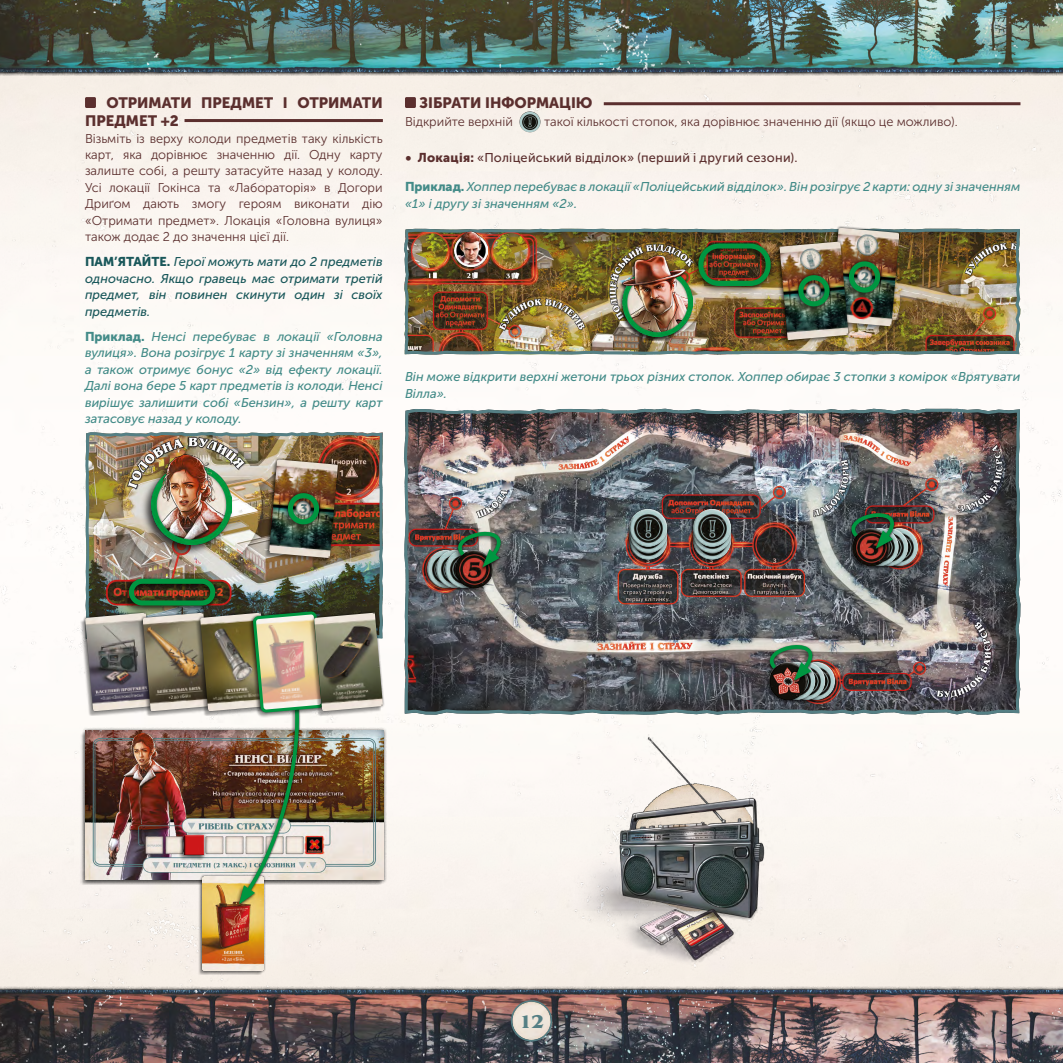
<style>
.page{position:relative;width:1063px;height:1063px;background:#fff}
.page>*{position:absolute;margin:0;border:0;box-sizing:border-box;transform-origin:0 0}
.t1{font:700 19.5px "AG Benguiat Cyr";color:#557f84}
.t2{font:15px/18px "Museo Sans Cyrl 900";color:#5b2f2e}
.t3{font:italic 12.75px/16.5px "Museo Sans Cyrillic 500";color:#438b88}
.t4{font:12.75px/16.5px "Museo Sans Cyrl 300";color:#5b2f2e;text-align:justify}
.t5{font:italic 12.75px/16.5px "Museo Sans Cyrillic 500";color:#19575a;text-align:justify}
.t6{font:12.75px "Museo Sans Cyrl 500";letter-spacing:.02em;color:#5b2f2e}
.s1{font-family:"Museo Sans Cyrillic 900";font-style:normal}
.s2{font-family:"Museo Sans Cyrl 900"}
</style>
<div class="page">
<svg style="left:0;top:72px;width:1063px;height:4px;background:#9d9994"></svg>
<img style="left:0;top:0;width:1063px;height:72px">
<svg style="left:0;top:986px;width:1063px;height:4px;background:#b5b0ab"></svg>
<img style="left:0;top:990px;width:1063px;height:73px">
<img style="left:512px;top:1002px;width:39px;height:38px;border-radius:19px">
<div style="left:511px;top:1000px;width:41px;height:41px;border:2px solid #557f84;border-radius:50%"></div>
<img style="left:564px;top:728px;width:257px;height:236px">
<img style="left:84px;top:430px;width:301px;height:178px">
<div style="left:140px;top:452px;width:94px;height:104px;background:#000;opacity:.75"></div>
<img style="left:152px;top:454px;width:80px;height:91px">
<div style="left:264px;top:461px;width:72px;height:102px;background:#000;opacity:.35"></div>
<div style="left:122px;top:577px;width:95px;height:36px;background:#000;opacity:.5"></div>
<div style="left:126px;top:577px;width:92px;height:31px;background:#000;opacity:.5"></div>
<div style="left:129px;top:579px;width:86px;height:27px;border:5px solid #009641;border-radius:11px"></div>
<img style="left:267px;top:457px;width:73px;height:103px">
<div style="left:198px;top:878px;width:64px;height:97px;background:#000;opacity:.35"></div>
<div style="left:201px;top:874px;width:65px;height:99px;background:#000;opacity:.75"></div>
<img style="left:203px;top:904px;width:61px;height:66px">
<div style="left:233px;top:704px;width:67px;height:206px;background:#000;opacity:.5"></div>
<div style="left:80px;top:614px;width:72px;height:102px;background:#000;opacity:.35"></div>
<img style="left:83px;top:608px;width:302px;height:296px">
<img style="left:314px;top:613px;width:69px;height:98px">
<img style="left:402px;top:168px;width:621px;height:215px">
<img style="left:402px;top:407px;width:620px;height:310px">
<div style="left:775px;top:243px;width:72px;height:102px;background:#000;opacity:.35"></div>
<div style="left:619px;top:255px;width:74px;height:86px;background:#000;opacity:.75"></div>
<img style="left:623px;top:255px;width:69px;height:82px">
<div style="left:423px;top:547px;width:45px;height:44px;background:#000;opacity:.35"></div>
<div style="left:426px;top:553px;width:36px;height:36px;background:#000;opacity:.75"></div>
<div style="left:794px;top:659px;width:44px;height:44px;background:#000;opacity:.35"></div>
<div style="left:804px;top:661px;width:32px;height:32px;background:#fff;opacity:.75"></div>
<div style="left:796px;top:665px;width:36px;height:35px;background:#000;opacity:.75"></div>
<div style="left:877px;top:525px;width:44px;height:45px;background:#000;opacity:.35"></div>
<div style="left:887px;top:527px;width:32px;height:33px;background:#fff;opacity:.75"></div>
<div style="left:879px;top:531px;width:36px;height:36px;background:#000;opacity:.75"></div>
<div style="left:626px;top:519px;width:44px;height:44px;background:#000;opacity:.35"></div>
<div style="left:628px;top:525px;width:37px;height:35px;background:#000;opacity:.75"></div>
<div style="left:690px;top:519px;width:44px;height:44px;background:#000;opacity:.35"></div>
<div style="left:692px;top:525px;width:36px;height:35px;background:#000;opacity:.75"></div>
<div style="left:433px;top:547px;width:44px;height:44px;background:#000;opacity:.35"></div>
<div style="left:435px;top:553px;width:36px;height:36px;background:#000;opacity:.75"></div>
<div style="left:784px;top:659px;width:44px;height:44px;background:#000;opacity:.35"></div>
<div style="left:795px;top:661px;width:31px;height:32px;background:#fff;opacity:.75"></div>
<div style="left:786px;top:665px;width:37px;height:35px;background:#000;opacity:.75"></div>
<div style="left:867px;top:525px;width:44px;height:45px;background:#000;opacity:.35"></div>
<div style="left:878px;top:527px;width:31px;height:33px;background:#fff;opacity:.75"></div>
<div style="left:870px;top:531px;width:36px;height:36px;background:#000;opacity:.75"></div>
<div style="left:626px;top:512px;width:44px;height:45px;background:#000;opacity:.35"></div>
<div style="left:628px;top:518px;width:37px;height:36px;background:#000;opacity:.75"></div>
<div style="left:690px;top:512px;width:44px;height:45px;background:#000;opacity:.35"></div>
<div style="left:692px;top:518px;width:36px;height:36px;background:#000;opacity:.75"></div>
<div style="left:442px;top:547px;width:44px;height:44px;background:#000;opacity:.35"></div>
<div style="left:444px;top:553px;width:36px;height:36px;background:#000;opacity:.75"></div>
<div style="left:774px;top:659px;width:45px;height:44px;background:#000;opacity:.35"></div>
<div style="left:785px;top:661px;width:31px;height:32px;background:#fff;opacity:.75"></div>
<div style="left:777px;top:665px;width:36px;height:35px;background:#000;opacity:.75"></div>
<div style="left:857px;top:525px;width:45px;height:45px;background:#000;opacity:.35"></div>
<div style="left:868px;top:527px;width:31px;height:33px;background:#fff;opacity:.75"></div>
<div style="left:860px;top:531px;width:36px;height:36px;background:#000;opacity:.75"></div>
<div style="left:766px;top:659px;width:44px;height:44px;background:#000;opacity:.35"></div>
<div style="left:775px;top:661px;width:32px;height:35px;background:#fff;opacity:.75"></div>
<div style="left:768px;top:664px;width:36px;height:37px;background:#000;opacity:.75"></div>
<div style="left:849px;top:525px;width:44px;height:45px;background:#000;opacity:.35"></div>
<div style="left:859px;top:527px;width:31px;height:33px;background:#fff;opacity:.75"></div>
<div style="left:851px;top:531px;width:36px;height:36px;background:#000;opacity:.75"></div>
<div style="left:626px;top:506px;width:44px;height:44px;background:#000;opacity:.35"></div>
<div style="left:637px;top:508px;width:31px;height:32px;background:#fff;opacity:.75"></div>
<div style="left:628px;top:512px;width:37px;height:35px;background:#000;opacity:.75"></div>
<div style="left:690px;top:506px;width:44px;height:44px;background:#000;opacity:.35"></div>
<div style="left:700px;top:508px;width:32px;height:32px;background:#fff;opacity:.75"></div>
<div style="left:692px;top:512px;width:36px;height:35px;background:#000;opacity:.75"></div>
<img style="left:777px;top:225px;width:125px;height:117px">
<div style="left:452px;top:547px;width:44px;height:45px;background:#000;opacity:.35"></div>
<div style="left:463px;top:549px;width:31px;height:33px;background:#fff;opacity:.75"></div>
<div style="left:454px;top:553px;width:37px;height:36px;background:#000;opacity:.75"></div>
<div style="left:452px;top:530px;width:50px;height:43px;background:#000;opacity:.5"></div>
<div style="left:457px;top:530px;width:45px;height:39px;background:#000;opacity:.5"></div>
<img style="left:444px;top:519px;width:81px;height:48px">
<div style="left:764px;top:644px;width:50px;height:42px;background:#000;opacity:.5"></div>
<div style="left:769px;top:644px;width:44px;height:38px;background:#000;opacity:.5"></div>
<img style="left:755px;top:633px;width:82px;height:48px">
<div style="left:846px;top:512px;width:49px;height:42px;background:#000;opacity:.5"></div>
<div style="left:850px;top:512px;width:45px;height:38px;background:#000;opacity:.5"></div>
<img style="left:837px;top:501px;width:81px;height:48px">
<div style="left:691px;top:242px;width:81px;height:52px;background:#000;opacity:.5"></div>
<div style="left:696px;top:241px;width:77px;height:47px;background:#000;opacity:.5"></div>
<div style="left:698px;top:243px;width:73px;height:43px;border:5px solid #009641;border-radius:18px"></div>
<div style="left:451px;top:230px;width:37px;height:40px;background:#000;opacity:.75"></div>
<img style="left:455px;top:231px;width:32px;height:35px">
<div style="left:85px;top:97px;width:11px;height:11px;background:#5b2f2e"></div>
<div style="left:405px;top:97px;width:11px;height:11px;background:#5b2f2e"></div>
<img style="left:519px;top:111px;width:22px;height:21px;border-radius:11px">
<hr style="left:604px;top:102px;width:416px;height:3px;background:#5b2f2e">
<hr style="left:185px;top:119px;width:198px;height:3px;background:#5b2f2e">
<p class="t2" style="left:85px;top:94px;width:299px;text-indent:21px">ОТРИМАТИ ПРЕДМЕТ І ОТРИМАТИ<br>ПРЕДМЕТ +2</p>
<p class="t4" style="left:85px;top:130px;width:299px">Візьміть із верху колоди предметів таку кількість карт, яка дорівнює значенню дії. Одну карту залиште собі, а решту затасуйте назад у колоду.<br>Усі локації Гокінса та «Лабораторія» в Догори Дриґом дають змогу героям виконати дію «Отримати предмет». Локація «Головна вулиця» також додає 2 до значення цієї дії.</p>
<p class="t5" style="left:85px;top:254px;width:299px"><span class="s1">ПАМ’ЯТАЙТЕ.</span> Герої можуть мати до 2 предметів одночасно. Якщо гравець має отримати третій предмет, він повинен скинути один зі своїх предметів.</p>
<p class="t3" style="left:85px;top:328px;width:299px;text-align:justify"><span class="s1">Приклад.</span> Ненсі перебуває в локації «Головна вулиця». Вона розігрує 1 карту зі значенням «3», а також отримує бонус «2» від ефекту локації.<br>Далі вона бере 5 карт предметів із колоди. Ненсі вирішує залишити собі «Бензин», а решту карт затасовує назад у колоду.</p>
<p class="t2" style="left:420px;top:94px;width:174px">ЗІБРАТИ ІНФОРМАЦІЮ</p>
<p class="t4" style="left:405px;top:113px;width:109px">Відкрийте верхній</p>
<p class="t4" style="left:544px;top:113px;width:415px">такої кількості стопок, яка дорівнює значенню дії (якщо це можливо).</p>
<p class="t6" style="left:405px;top:151px;width:394px"><span class="s2">• Локація:</span> «Поліцейський відділок» (перший і другий сезони).</p>
<p class="t3" style="left:405px;top:179px;width:617px"><span class="s1">Приклад.</span> Хоппер перебуває в локації «Поліцейський відділок». Він розігрує 2 карти: одну зі значенням «1» і другу зі значенням «2».</p>
<p class="t3" style="left:405px;top:369px;width:617px">Він може відкрити верхні жетони трьох різних стопок. Хоппер обирає 3 стопки з комірок «Врятувати<br>Вілла».</p>
<h1 class="t1" style="left:519px;top:1010px;width:27px">12</h1>
</div>
